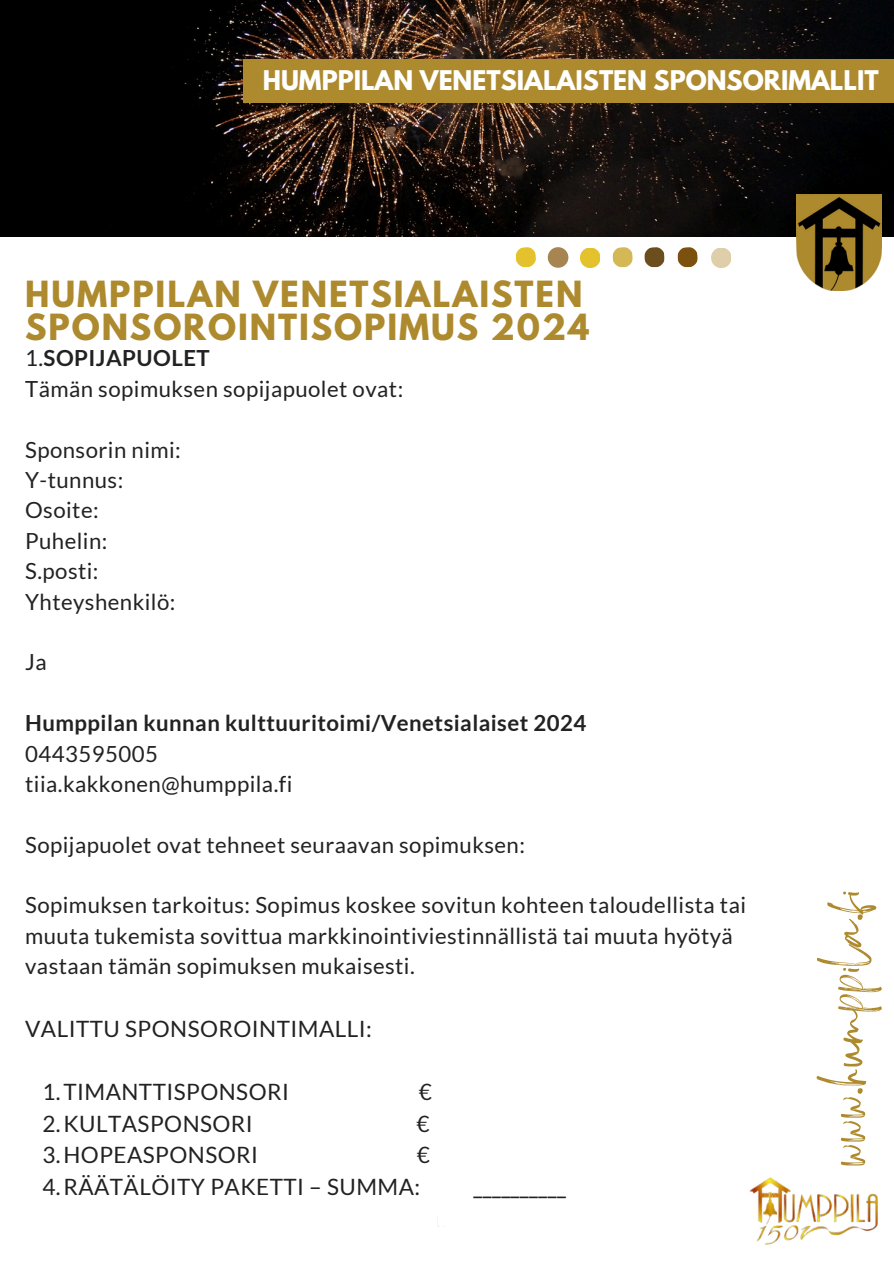
<style>
.page{position:relative;width:894px;height:1264px;background:#fff}
.page>*{position:absolute;margin:0;border:0;box-sizing:border-box;transform-origin:0 0}
.t1{font:52.5px "Sisterhood";letter-spacing:.02em;color:#ae8a2e}
.t2{font:700 31.95px/33.8px "League Spartan";letter-spacing:.06em;color:#ae8a2e}
.t3{font:700 24px "League Spartan";color:#fff}
.t4{font:22.5px/31.5px "Lato";letter-spacing:.02em;color:#222}
.t5{font:22.2px/30.3px "Lato";letter-spacing:.02em;color:#222}
.t6{font:700 22.2px "Lato";letter-spacing:.02em;color:#222}
.s1{font-weight:700}
</style>
<div class="page">
<img style="left:0;top:0;width:893px;height:237px">
<div style="left:244px;top:60px;width:649px;height:43px;background:#ae8a2e"></div>
<svg style="left:547px;top:247px;width:21px;height:20px"></svg>
<svg style="left:580px;top:248px;width:20px;height:20px"></svg>
<svg style="left:677px;top:247px;width:20px;height:21px"></svg>
<svg style="left:711px;top:248px;width:20px;height:20px"></svg>
<svg style="left:612px;top:247px;width:20px;height:21px"></svg>
<svg style="left:644px;top:247px;width:20px;height:21px"></svg>
<svg style="left:515px;top:247px;width:21px;height:21px"></svg>
<img style="left:796px;top:195px;width:84px;height:95px">
<img style="left:749px;top:1177px;width:129px;height:68px">
<p class="t3" style="left:263px;top:68px;width:617px">HUMPPILAN VENETSIALAISTEN SPONSORIMALLIT</p>
<p class="t2" style="left:25px;top:281px;width:565px">HUMPPILAN VENETSIALAISTEN<br>SPONSOROINTISOPIMUS 2024</p>
<p class="t5" style="left:25px;top:343px;width:379px">1.<span class="s1">SOPIJAPUOLET<br></span>Tämän sopimuksen sopijapuolet ovat:</p>
<p class="t5" style="left:25px;top:434px;width:157px">Sponsorin nimi:<br>Y-tunnus:<br>Osoite:<br>Puhelin:<br>S.posti:<br>Yhteyshenkilö:</p>
<p class="t5" style="left:25px;top:646px;width:23px">Ja</p>
<p class="t6" style="left:25px;top:709px;width:562px">Humppilan kunnan kulttuuritoimi/Venetsialaiset 2024</p>
<p class="t5" style="left:25px;top:737px;width:269px">0443595005 tiia.kakkonen@humppila.fi</p>
<p class="t5" style="left:25px;top:829px;width:501px">Sopijapuolet ovat tehneet seuraavan sopimuksen:</p>
<p class="t5" style="left:25px;top:889px;width:722px">Sopimuksen tarkoitus: Sopimus koskee sovitun kohteen taloudellista tai muuta tukemista sovittua markkinointiviestinnällistä tai muuta hyötyä vastaan tämän sopimuksen mukaisesti.</p>
<p class="t4" style="left:25px;top:1012px;width:348px">VALITTU SPONSOROINTIMALLI:</p>
<p class="t4" style="left:42px;top:1075px;width:248px">1.TIMANTTISPONSORI</p>
<p class="t4" style="left:419px;top:1075px;width:15px">€</p>
<p class="t4" style="left:42px;top:1107px;width:212px">2.KULTASPONSORI</p>
<p class="t4" style="left:416px;top:1107px;width:15px">€</p>
<p class="t4" style="left:42px;top:1138px;width:217px">3.HOPEASPONSORI</p>
<p class="t4" style="left:42px;top:1138px;width:389px;text-indent:374px">€<br>4.RÄÄTÄLÖITY PAKETTI – SUMMA:</p>
<p class="t4" style="left:473px;top:1170px;width:94px">__________</p>
<p class="t1" style="left:833px;top:1165px;width:277px;rotate:-90deg">www.humppila.fi</p>
</div>
